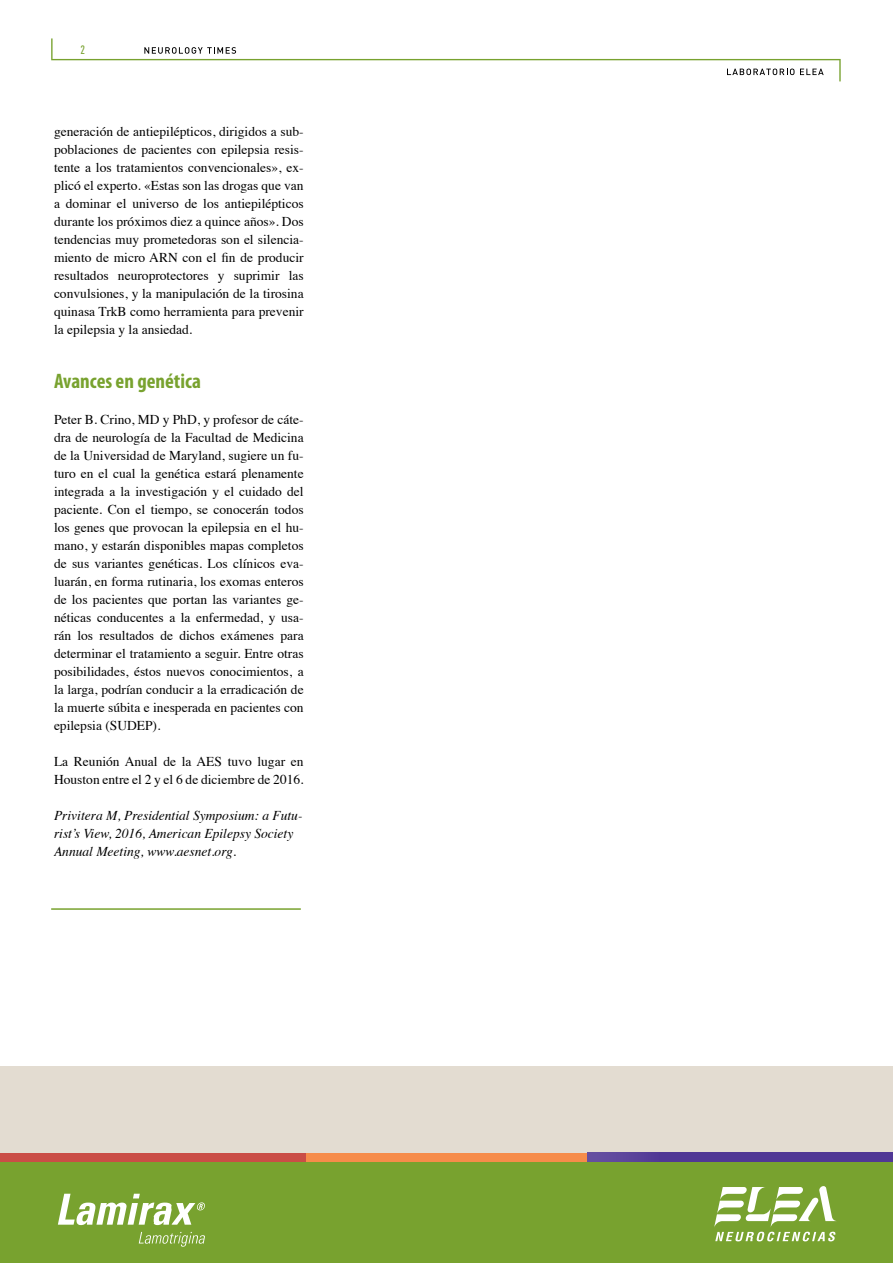
<style>
.page{position:relative;width:893px;height:1263px;background:#fff}
.page>*{position:absolute;margin:0;border:0;box-sizing:border-box;transform-origin:0 0}
.t1{font:700 condensed 21px "Myriad Pro";color:#78a22f}
.t2{font:13.5px/18px "Times";color:#000;text-align:justify}
.t3{font:italic 13.5px/18px "Times";color:#000}
.t4{font:500 12px "DIN Cond";color:#78a22f}
</style>
<div class="page">
<svg style="left:51px;top:38px;width:790px;height:43px"></svg>
<hr style="left:51px;top:908px;width:250px;height:2px;background:#78a22f">
<div style="left:0;top:1066px;width:893px;height:89px;background:#e3dcd1"></div>
<div style="left:0;top:1160px;width:893px;height:103px;background:#78a22f"></div>
<svg style="left:714px;top:1186px;width:123px;height:55px"></svg>
<div style="left:0;top:1152px;width:306px;height:9px;background:#ca4d46"></div>
<div style="left:306px;top:1152px;width:282px;height:9px;background:#f68c4a"></div>
<svg style="left:588px;top:1152px;width:305px;height:9px;background:#523a96"></svg>
<svg style="left:58px;top:1194px;width:147px;height:31px"></svg>
<svg style="left:139px;top:1232px;width:66px;height:14px"></svg>
<p class="t4" style="left:80px;top:42px;width:6px">2</p>
<p class="t2" style="left:54px;top:121px;width:251px">generación de antiepilépticos, dirigidos a sub&shy;poblaciones de pacientes con epilepsia resis&shy;tente a los tratamientos convencionales», ex&shy;plicó el experto. «Estas son las drogas que van a dominar el universo de los antiepilépticos durante los próximos diez a quince años». Dos tendencias muy prometedoras son el silencia&shy;miento de micro ARN con el fin de producir resultados neuroprotectores y suprimir las convulsiones, y la manipulación de la tirosina quinasa TrkB como herramienta para prevenir la epilepsia y la ansiedad.</p>
<h1 class="t1" style="left:54px;top:370px;width:149px">Avances en genética</h1>
<p class="t2" style="left:54px;top:409px;width:251px">Peter B. Crino, MD y PhD, y profesor de cáte&shy;dra de neurología de la Facultad de Medicina de la Universidad de Maryland, sugiere un fu&shy;turo en el cual la genética estará plenamente integrada a la investigación y el cuidado del paciente. Con el tiempo, se conocerán todos los genes que provocan la epilepsia en el hu&shy;mano, y estarán disponibles mapas completos de sus variantes genéticas. Los clínicos eva&shy;luarán, en forma rutinaria, los exomas enteros de los pacientes que portan las variantes ge&shy;néticas conducentes a la enfermedad, y usa&shy;rán los resultados de dichos exámenes para determinar el tratamiento a seguir. Entre otras posibilidades, éstos nuevos conocimientos, a la larga, podrían conducir a la erradicación de la muerte súbita e inesperada en pacientes con epilepsia (SUDEP).</p>
<p class="t2" style="left:54px;top:751px;width:251px">La Reunión Anual de la AES tuvo lugar en<br>Houston entre el 2 y el 6 de diciembre de 2016.</p>
<p class="t3" style="left:54px;top:806px;width:250px">Privitera M, Presidential Symposium: a Futu&shy;rist’s View, 2016, American Epilepsy Society<br>Annual Meeting, www.aesnet.org.</p>
</div>
